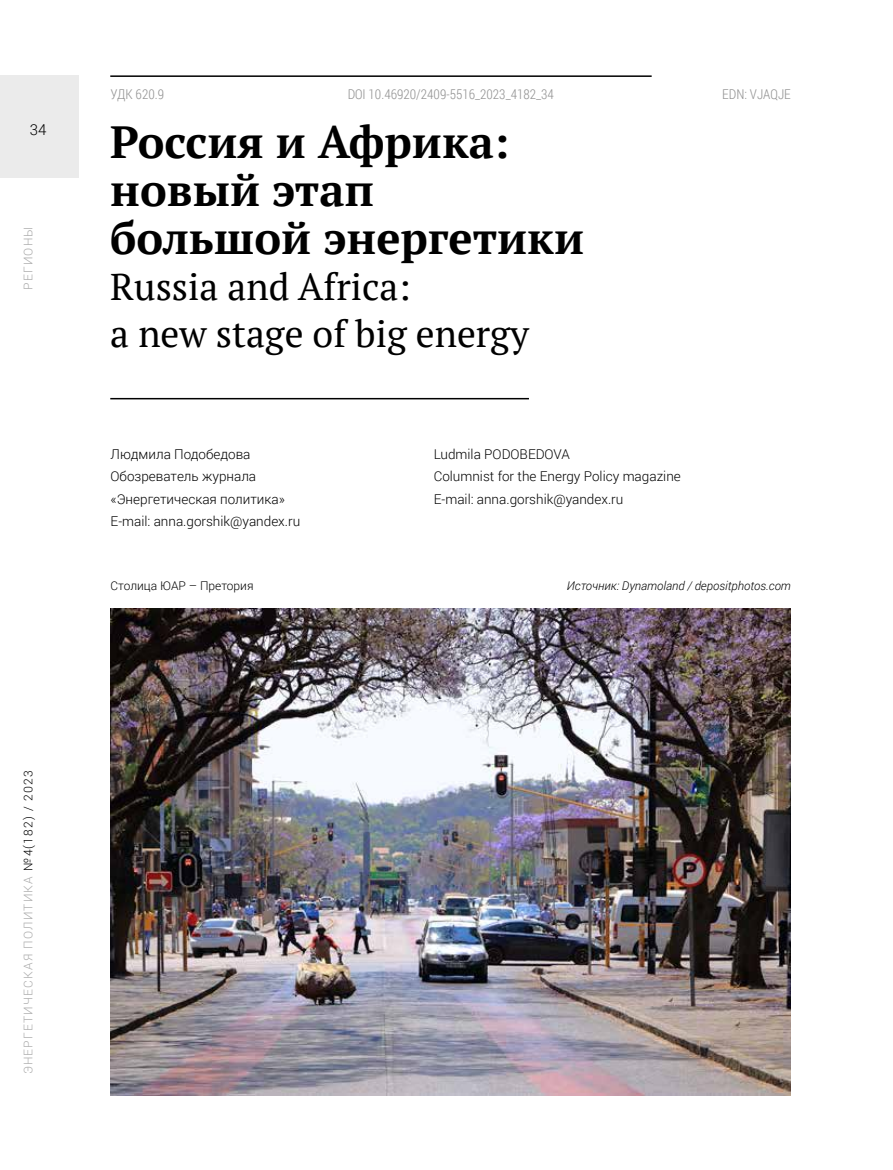
<style>
.page{position:relative;width:893px;height:1170px;background:#fff}
.page>*{position:absolute;margin:0;border:0;box-sizing:border-box;transform-origin:0 0}
.t1{font:700 45px/48px "PT Serif";color:#000}
.t2{font:37.5px/46.5px "PT Serif";color:#000}
.t3{font:300 15px "Roboto";color:#000}
.t4{font:300 13.5px/22.5px "Roboto";color:#000}
.t5{font:300 13.5px "Roboto Condensed";color:#939393}
.t6{font:italic 300 12px "Roboto";color:#000}
.t7{font:300 12px "Roboto";letter-spacing:.1em;color:#aaa}
.t8{font:300 12px "Roboto";color:#000}
.t9{font:300 12px "Roboto";letter-spacing:.1em;color:#a8a8a8}
.s1{color:#000}
</style>
<div class="page">
<div style="left:0;top:76px;width:79px;height:102px;background:#ebebeb"></div>
<img style="left:111px;top:608px;width:680px;height:487px">
<hr style="left:110px;top:75px;width:542px;height:2px;background:#000">
<hr style="left:110px;top:398px;width:419px;height:1px;background:#000">
<p class="t3" style="left:30px;top:119px;width:18px">34</p>
<p class="t9" style="left:20px;top:290px;width:65px;rotate:-90deg">РЕГИОНЫ</p>
<p class="t5" style="left:111px;top:85px;width:55px">УДК 620.9</p>
<p class="t5" style="left:348px;top:85px;width:208px">DOI 10.46920/2409-5516_2023_4182_34</p>
<p class="t5" style="left:722px;top:85px;width:70px">EDN: VJAQJE</p>
<h1 class="t1" style="left:110px;top:117px;width:475px">Россия и Африка: новый этап большой энергетики</h1>
<h2 class="t2" style="left:110px;top:263px;width:420px">Russia and Africa:<br>a new stage of big energy</h2>
<p class="t4" style="left:111px;top:442px;width:191px">Людмила Подобедова<br>Обозреватель журнала «Энергетическая политика»<br>Е-mail: anna.gorshik@yandex.ru</p>
<p class="t4" style="left:434px;top:442px;width:249px">Ludmila PODOBEDOVA<br>Columnist for the Energy Policy magazine<br>Е-mail: anna.gorshik@yandex.ru</p>
<p class="t8" style="left:111px;top:577px;width:144px">Столица ЮАР – Претория</p>
<p class="t6" style="left:567px;top:577px;width:226px">Источник: Dynamoland / depositphotos.com</p>
<p class="t7" style="left:20px;top:1074px;width:305px;rotate:-90deg">ЭНЕРГЕТИЧЕСКАЯ ПОЛИТИКА <span class="s1">№4(182) / 2023</span></p>
</div>
